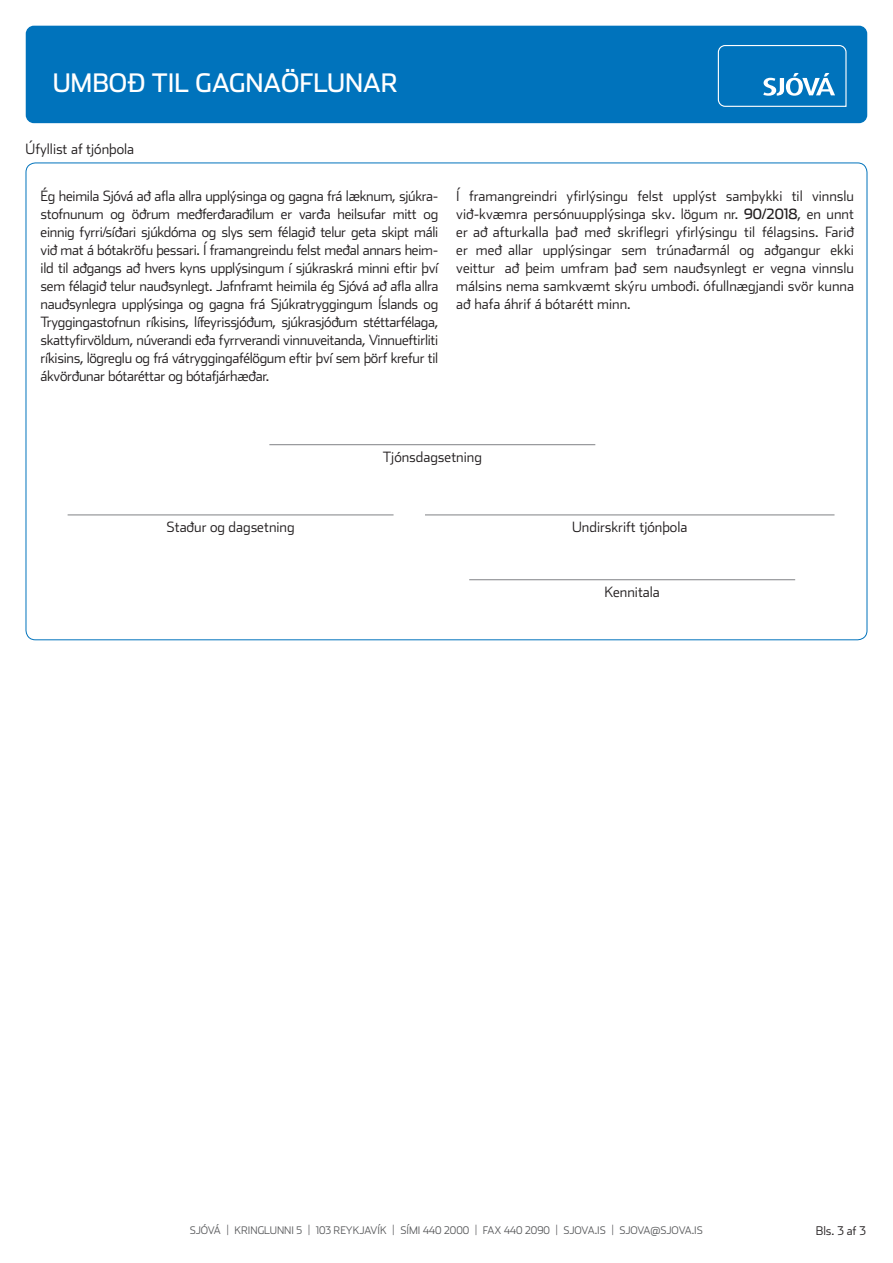
<style>
.page{position:relative;width:893px;height:1263px;background:#fff}
.page>*{position:absolute;margin:0;border:0;box-sizing:border-box;transform-origin:0 0}
.t1{font:25.5px "Stainless";color:#fff}
.t2{font:300 14.25px/18px "Stainless";color:#231f20;text-align:justify}
.t3{font:300 12px "Stainless";color:#231f20}
.t4{font:300 10.5px "Stainless";color:#57585a}
.s1{font-weight:400}
</style>
<div class="page">
<div style="left:26px;top:26px;width:841px;height:97px;background:#0073bc;border-radius:8px"></div>
<svg style="left:717px;top:45px;width:130px;height:62px"></svg>
<hr style="left:269px;top:444px;width:326px;height:1px;background:#808285">
<hr style="left:68px;top:514px;width:326px;height:1px;background:#808285">
<hr style="left:425px;top:514px;width:409px;height:1px;background:#808285">
<hr style="left:469px;top:579px;width:326px;height:1px;background:#808285">
<h1 class="t1" style="left:53px;top:67px;width:347px">UMBOÐ TIL GAGNAÖFLUNAR</h1>
<p class="t2" style="left:26px;top:139px;width:110px">Úfyllist af tjónþola</p>
<p class="t2" style="left:41px;top:187px;width:399px">Ég heimila Sjóvá að afla allra upplýsinga og gagna frá læknum, sjúkra&shy;stofnunum og öðrum meðferðaraðilum er varða heilsufar mitt og einnig fyrri/síðari sjúkdóma og slys sem félagið telur geta skipt máli við mat á bótakröfu þessari. Í framangreindu felst meðal annars heim&shy;ild til aðgangs að hvers kyns upplýsingum í sjúkraskrá minni eftir því sem félagið telur nauðsynlegt. Jafnframt heimila ég Sjóvá að afla allra nauðsynlegra upplýsinga og gagna frá Sjúkratryggingum Íslands og Tryggingastofnun ríkisins, lífeyrissjóðum, sjúkrasjóðum stéttarfélaga, skattyfirvöldum, núverandi eða fyrrverandi vinnuveitanda, Vinnueftirliti ríkisins, lögreglu og frá vátryggingafélögum eftir því sem þörf krefur til ákvörðunar bótaréttar og bótafjárhæðar.</p>
<p class="t2" style="left:456px;top:187px;width:399px">Í framangreindri yfirlýsingu felst upplýst samþykki til vinnslu við-kvæmra persónuupplýsinga skv. lögum nr. <span class="s1">90/2018</span>, en unnt er að afturkalla það með skriflegri yfirlýsingu til félagsins. Farið er með allar upplýsingar sem trúnaðarmál og aðgangur ekki veittur að þeim umfram það sem nauðsynlegt er vegna vinnslu málsins nema samkvæmt skýru umboði. ófullnægjandi svör kunna að hafa áhrif á bótarétt minn.</p>
<p class="t2" style="left:383px;top:448px;width:101px">Tjónsdagsetning</p>
<p class="t2" style="left:166px;top:518px;width:130px">Staður og dagsetning</p>
<p class="t2" style="left:572px;top:518px;width:117px">Undirskrift tjónþola</p>
<p class="t2" style="left:604px;top:583px;width:57px">Kennitala</p>
<p class="t4" style="left:190px;top:1224px;width:515px">SJÓVÁ | KRINGLUNNI 5 | 103 REYKJAVÍK | SÍMI 440 2000 | FAX 440 2090 | SJOVA.IS | SJOVA@SJOVA.IS</p>
<p class="t3" style="left:816px;top:1224px;width:52px">Bls. 3 af 3</p>
</div>
